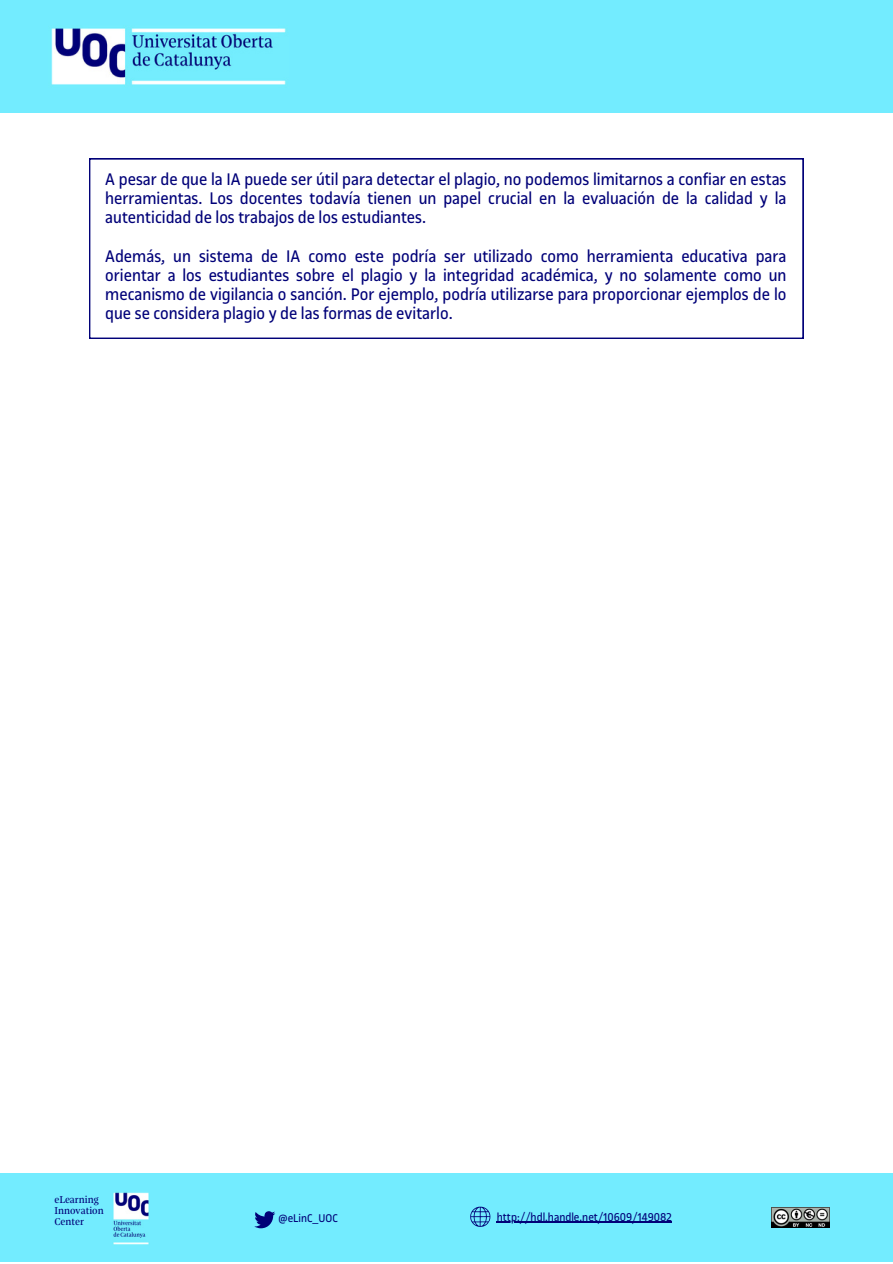
<style>
.page{position:relative;width:893px;height:1264px;background:#fff}
.page>*{position:absolute;margin:0;border:0;box-sizing:border-box;transform-origin:0 0}
.t1{font:18px/19px "UOC Sans";color:#000078;text-align:justify}
.t2{font:12.15px "UOC Sans";color:#010178}
.t3{font:12px "UOC Sans";color:#010178}
.t4{font:10.65px "UOC Serif";color:#010178}
</style>
<div class="page">
<div style="left:0;top:0;width:892px;height:112px;background:#73ecff"></div>
<img style="left:51px;top:28px;width:235px;height:57px">
<svg style="left:89px;top:158px;width:714px;height:180px"></svg>
<div style="left:1px;top:1173px;width:891px;height:89px;background:#73ecff"></div>
<img style="left:113px;top:1192px;width:36px;height:52px">
<svg style="left:254px;top:1211px;width:21px;height:17px"></svg>
<svg style="left:470px;top:1206px;width:20px;height:20px"></svg>
<img style="left:771px;top:1207px;width:58px;height:20px">
<hr style="left:497px;top:1221px;width:175px;height:1px;background:#010178">
<p class="t1" style="left:105px;top:170px;width:682px">A pesar de que la IA puede ser útil para detectar el plagio, no podemos limitarnos a confiar en estas herramientas. Los docentes todavía tienen un papel crucial en la evaluación de la calidad y la autenticidad de los trabajos de los estudiantes.</p>
<p class="t1" style="left:105px;top:247px;width:682px">Además, un sistema de IA como este podría ser utilizado como herramienta educativa para orientar a los estudiantes sobre el plagio y la integridad académica, y no solamente como un mecanismo de vigilancia o sanción. Por ejemplo, podría utilizarse para proporcionar ejemplos de lo que se considera plagio y de las formas de evitarlo.</p>
<p class="t4" style="left:54px;top:1193px;width:46px">eLearning</p>
<p class="t4" style="left:54px;top:1204px;width:51px">Innovation</p>
<p class="t4" style="left:54px;top:1215px;width:31px">Center</p>
<p class="t3" style="left:278px;top:1212px;width:61px">@eLinC_UOC</p>
<p class="t2" style="left:497px;top:1211px;width:176px">http://hdl.handle.net/10609/149082</p>
</div>
